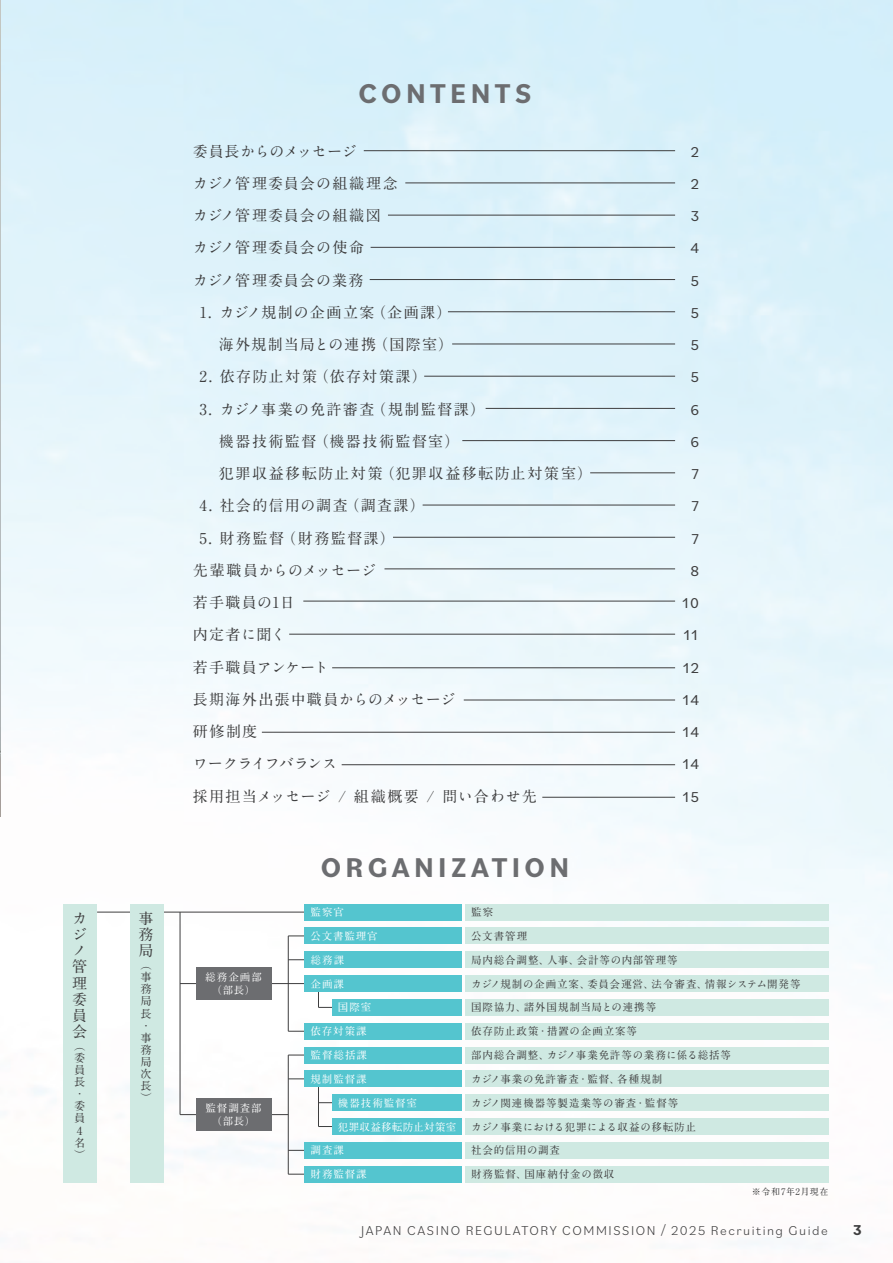
<style>
.page{position:relative;width:893px;height:1263px;background:#fff}
.page>*{position:absolute;margin:0;border:0;box-sizing:border-box;transform-origin:0 0}
.t1{font:700 28.5px "Bilo";letter-spacing:.15em;color:#6c6d70}
.t2{font:700 15px/16.2px "A1 Mincho Std";letter-spacing:.08em;color:#3e3e3f}
.t3{font:700 15px/32.2px "A1 Mincho Std";letter-spacing:.035em;color:#3e3e3f}
.t4{font:700 15px/32.2px "A1 Mincho Std";letter-spacing:.06em;color:#3e3e3f}
.t5{font:15px/32.2px "Bilo";letter-spacing:.1em;color:#3e3e3f;text-align:right}
.t6{font:700 15px "Bilo";color:#3e3e3f}
.t7{font:300 13.5px "Bilo";letter-spacing:.115em;color:#3e3e3f}
.t8{font:700 11.25px/12.1px "A1 Mincho Std";color:#3e3e3f}
.t9{font:700 10.5px "A1 Mincho Std";letter-spacing:.075em;color:#3e3e3f}
.t10{font:700 10.5px/13.5px "A1 Mincho Std";letter-spacing:.085em;color:#fff;text-align:center}
.t11{font:700 10.5px "A1 Mincho Std";letter-spacing:.03em;color:#3e3e3f}
.t12{font:700 10.5px "A1 Mincho Std";letter-spacing:.03em;color:#fff}
.t13{font:700 9px "A1 Mincho Std";letter-spacing:.06em;color:#3e3e3f}
</style>
<div class="page">
<img style="left:1px;top:0;width:892px;height:1245px">
<img style="left:0;top:0;width:1px;height:817px">
<hr style="left:97px;top:912px;width:208px;height:1px;background:#3e3e3f">
<svg style="left:289px;top:936px;width:16px;height:1px"></svg>
<svg style="left:289px;top:959px;width:16px;height:1px"></svg>
<hr style="left:180px;top:983px;width:125px;height:1px;background:#3e3e3f">
<svg style="left:288px;top:1031px;width:17px;height:1px"></svg>
<svg style="left:289px;top:1055px;width:16px;height:1px"></svg>
<svg style="left:289px;top:1078px;width:16px;height:1px"></svg>
<svg style="left:318px;top:1126px;width:14px;height:1px"></svg>
<svg style="left:319px;top:1102px;width:13px;height:1px"></svg>
<hr style="left:180px;top:1114px;width:108px;height:1px;background:#3e3e3f">
<svg style="left:289px;top:1150px;width:16px;height:1px"></svg>
<svg style="left:288px;top:1174px;width:17px;height:1px"></svg>
<hr style="left:288px;top:936px;width:1px;height:95px;background:#3e3e3f">
<hr style="left:288px;top:1055px;width:1px;height:119px;background:#3e3e3f">
<svg style="left:318px;top:992px;width:14px;height:16px"></svg>
<hr style="left:318px;top:1087px;width:1px;height:39px;background:#3e3e3f">
<hr style="left:180px;top:912px;width:1px;height:202px;background:#3e3e3f">
<div style="left:305px;top:904px;width:157px;height:16px;background:#54c5cf"></div>
<div style="left:465px;top:904px;width:364px;height:16px;background:#cfe9e2"></div>
<div style="left:305px;top:951px;width:157px;height:17px;background:#54c5cf"></div>
<div style="left:465px;top:951px;width:364px;height:17px;background:#cfe9e2"></div>
<div style="left:305px;top:928px;width:157px;height:16px;background:#54c5cf"></div>
<div style="left:465px;top:928px;width:364px;height:16px;background:#cfe9e2"></div>
<div style="left:305px;top:975px;width:157px;height:17px;background:#54c5cf"></div>
<div style="left:465px;top:975px;width:364px;height:17px;background:#cfe9e2"></div>
<div style="left:332px;top:999px;width:130px;height:16px;background:#54c5cf"></div>
<div style="left:465px;top:999px;width:364px;height:16px;background:#cfe9e2"></div>
<div style="left:305px;top:1023px;width:157px;height:16px;background:#54c5cf"></div>
<div style="left:465px;top:1023px;width:364px;height:16px;background:#cfe9e2"></div>
<div style="left:305px;top:1047px;width:157px;height:16px;background:#54c5cf"></div>
<div style="left:465px;top:1047px;width:364px;height:16px;background:#cfe9e2"></div>
<div style="left:305px;top:1071px;width:157px;height:16px;background:#54c5cf"></div>
<div style="left:465px;top:1071px;width:364px;height:16px;background:#cfe9e2"></div>
<div style="left:332px;top:1118px;width:130px;height:17px;background:#54c5cf"></div>
<div style="left:465px;top:1118px;width:364px;height:17px;background:#cfe9e2"></div>
<div style="left:332px;top:1094px;width:130px;height:17px;background:#54c5cf"></div>
<div style="left:465px;top:1094px;width:364px;height:17px;background:#cfe9e2"></div>
<div style="left:305px;top:1142px;width:157px;height:16px;background:#54c5cf"></div>
<div style="left:465px;top:1142px;width:364px;height:16px;background:#cfe9e2"></div>
<div style="left:305px;top:1166px;width:157px;height:16px;background:#54c5cf"></div>
<div style="left:465px;top:1166px;width:364px;height:16px;background:#cfe9e2"></div>
<div style="left:197px;top:967px;width:75px;height:33px;background:#6c6d70"></div>
<div style="left:197px;top:1098px;width:75px;height:33px;background:#6c6d70"></div>
<div style="left:130px;top:904px;width:33px;height:278px;background:#cfe9e2"></div>
<div style="left:64px;top:904px;width:33px;height:278px;background:#cfe9e2"></div>
<hr style="left:364px;top:150px;width:311px;height:1px;background:#3e3e3f">
<hr style="left:405px;top:183px;width:270px;height:1px;background:#3e3e3f">
<hr style="left:388px;top:215px;width:287px;height:1px;background:#3e3e3f">
<hr style="left:371px;top:247px;width:304px;height:1px;background:#3e3e3f">
<hr style="left:370px;top:279px;width:305px;height:1px;background:#3e3e3f">
<hr style="left:448px;top:311px;width:227px;height:1px;background:#3e3e3f">
<hr style="left:452px;top:344px;width:223px;height:1px;background:#3e3e3f">
<hr style="left:424px;top:376px;width:251px;height:1px;background:#3e3e3f">
<hr style="left:486px;top:408px;width:189px;height:1px;background:#3e3e3f">
<hr style="left:590px;top:473px;width:85px;height:1px;background:#3e3e3f">
<hr style="left:423px;top:505px;width:252px;height:1px;background:#3e3e3f">
<hr style="left:393px;top:537px;width:282px;height:1px;background:#3e3e3f">
<hr style="left:303px;top:601px;width:372px;height:1px;background:#3e3e3f">
<hr style="left:384px;top:569px;width:291px;height:1px;background:#3e3e3f">
<hr style="left:332px;top:667px;width:343px;height:1px;background:#3e3e3f">
<hr style="left:464px;top:700px;width:211px;height:1px;background:#3e3e3f">
<hr style="left:262px;top:732px;width:413px;height:1px;background:#3e3e3f">
<hr style="left:462px;top:440px;width:213px;height:1px;background:#3e3e3f">
<hr style="left:289px;top:634px;width:386px;height:1px;background:#3e3e3f">
<hr style="left:342px;top:764px;width:333px;height:1px;background:#3e3e3f">
<hr style="left:542px;top:797px;width:133px;height:1px;background:#3e3e3f">
<h2 class="t2" style="left:72px;top:908px;width:16px">カジノ管理委員会</h2>
<p class="t8" style="left:74px;top:1038px;width:12px">（委員長・委員<br>4名）</p>
<h2 class="t2" style="left:139px;top:908px;width:16px;text-align:justify">事務局</h2>
<p class="t8" style="left:141px;top:957px;width:12px">（事務局長・事務局次長）</p>
<h1 class="t1" style="left:359px;top:74px;width:174px">CONTENTS</h1>
<h2 class="t4" style="left:193px;top:133px;width:206px">委員長からのメッセージ<br>カジノ管理委員会の組織理念カジノ管理委員会の組織図カジノ管理委員会の使命<br>カジノ管理委員会の業務</h2>
<h2 class="t2" style="left:199px;top:294px;width:255px;line-height:32.2px;text-align:right">1. カジノ規制の企画立案（企画課）海外規制当局との連携（国際室）</h2>
<h2 class="t2" style="left:199px;top:366px;width:229px">2. 依存防止対策（依存対策課）</h2>
<h2 class="t2" style="left:219px;top:391px;width:375px;line-height:32.2px;text-indent:-19px">3. カジノ事業の免許審査（規制監督課）<br>機器技術監督（機器技術監督室）<br>犯罪収益移転防止対策（犯罪収益移転防止対策室）</h2>
<h2 class="t2" style="left:199px;top:495px;width:227px">4. 社会的信用の調査（調査課）</h2>
<h2 class="t3" style="left:193px;top:520px;width:345px;text-indent:7px">5. 財務監督（財務監督課）<br>先輩職員からのメッセージ<br>若手職員の1日<br>内定者に聞く<br>若手職員アンケート<br>長期海外出張中職員からのメッセージ<br>研修制度<br>ワークライフバランス<br>採用担当メッセージ / 組織概要 / 問い合わせ先</h2>
<h2 class="t5" style="left:682px;top:134px;width:18px">2<br>2<br>3<br>4<br>5<br>5<br>5<br>5<br>6<br>6<br>7<br>7<br>7<br>8<br>10<br>11<br>12<br>14<br>14<br>14<br>15</h2>
<p class="t10" style="left:205px;top:969px;width:58px">総務企画部（部長）</p>
<p class="t10" style="left:205px;top:1100px;width:58px">監督調査部（部長）</p>
<h1 class="t1" style="left:321px;top:848px;width:250px">ORGANIZATION</h1>
<p class="t10" style="left:311px;top:904px;width:35px">監察官</p>
<p class="t9" style="left:471px;top:904px;width:24px">監察</p>
<p class="t10" style="left:311px;top:952px;width:35px">総務課</p>
<p class="t9" style="left:471px;top:951px;width:208px">局内総合調整、人事、会計等の内部管理等</p>
<p class="t10" style="left:311px;top:928px;width:68px">公文書監理官</p>
<p class="t9" style="left:471px;top:927px;width:58px">公文書管理</p>
<p class="t10" style="left:311px;top:975px;width:35px">企画課</p>
<p class="t9" style="left:471px;top:975px;width:331px">カジノ規制の企画立案、委員会運営、法令審査、情報システム開発等</p>
<p class="t10" style="left:338px;top:999px;width:35px">国際室</p>
<p class="t9" style="left:471px;top:999px;width:187px">国際協力、諸外国規制当局との連携等</p>
<p class="t10" style="left:311px;top:1023px;width:58px">依存対策課</p>
<p class="t9" style="left:471px;top:1023px;width:167px">依存防止政策・措置の企画立案等</p>
<p class="t10" style="left:311px;top:1047px;width:58px">監督総括課</p>
<p class="t9" style="left:471px;top:1046px;width:261px">部内総合調整、カジノ事業免許等の業務に係る総括等</p>
<p class="t10" style="left:311px;top:1071px;width:58px">規制監督課</p>
<p class="t9" style="left:471px;top:1070px;width:192px">カジノ事業の免許審査・監督、各種規制</p>
<p class="t12" style="left:338px;top:1118px;width:120px">犯罪収益移転防止対策室</p>
<p class="t11" style="left:471px;top:1118px;width:226px">カジノ事業における犯罪による収益の移転防止</p>
<p class="t10" style="left:338px;top:1094px;width:81px">機器技術監督室</p>
<p class="t9" style="left:471px;top:1094px;width:208px">カジノ関連機器等製造業等の審査・監督等</p>
<p class="t10" style="left:311px;top:1142px;width:35px">調査課</p>
<p class="t9" style="left:471px;top:1142px;width:90px">社会的信用の調査</p>
<p class="t10" style="left:311px;top:1166px;width:58px">財務監督課</p>
<p class="t9" style="left:471px;top:1166px;width:145px">財務監督、国庫納付金の徴収</p>
<p class="t13" style="left:752px;top:1184px;width:78px">※令和7年2月現在</p>
<p class="t7" style="left:361px;top:1221px;width:468px">JAPAN CASINO REGULATORY COMMISSION / 2025 Recruiting Guide</p>
<h2 class="t6" style="left:853px;top:1219px;width:10px">3</h2>
</div>
